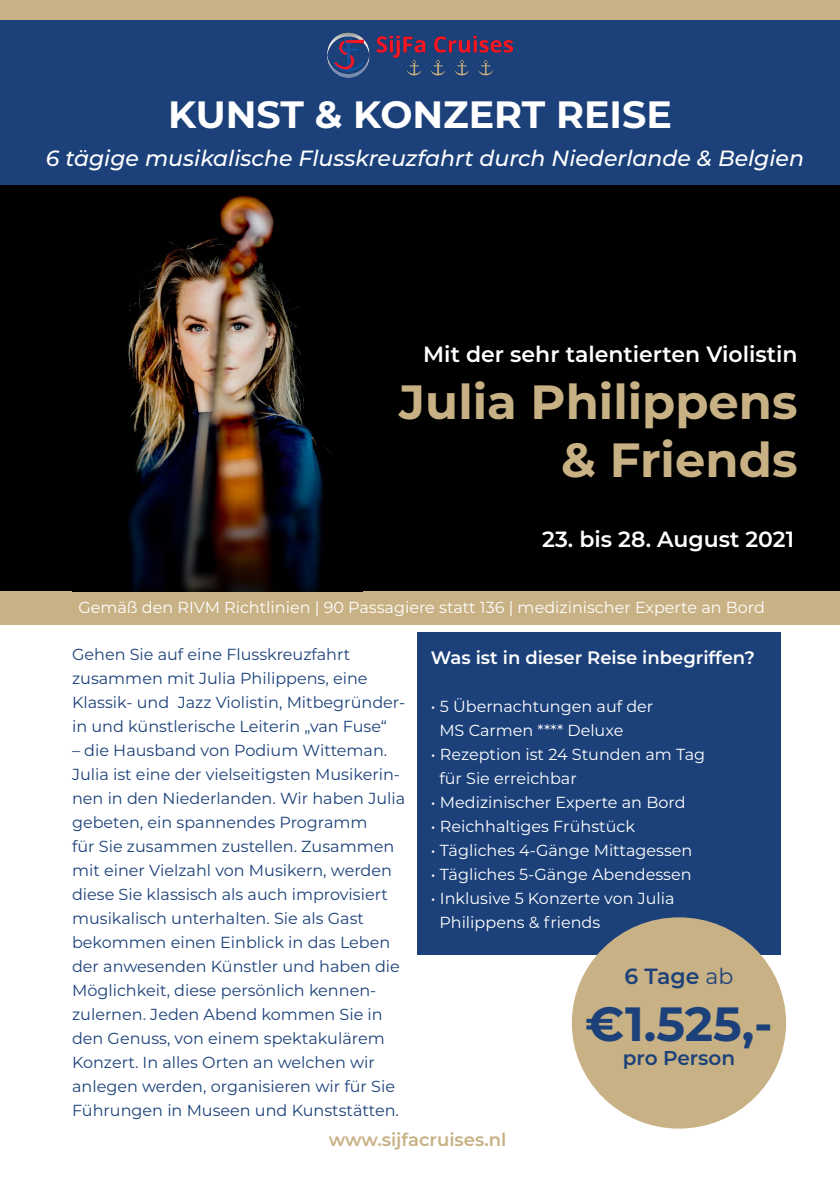
<style>
.page{position:relative;width:840px;height:1191px;background:#fff}
.page>*{position:absolute;margin:0;border:0;box-sizing:border-box;transform-origin:0 0}
.t1{font:700 48px/57.6px "Montserrat";color:#c8b184;text-align:right}
.t2{font:700 48px "Montserrat";color:#1c417a}
.t3{font:700 38px "Montserrat";color:#fff}
.t4{font:italic 500 22px "Montserrat";color:#fff}
.t5{font:600 22px "Montserrat";color:#fff}
.t6{font:600 22px "Montserrat";color:#1c417a}
.t7{font:600 20px "Montserrat";color:#1c417a}
.t8{font:600 18px "Montserrat";color:#fff}
.t9{font:600 18px "Montserrat";color:#c8b184}
.t10{font:16px/24px "Montserrat";color:#1c417a}
.t11{font:16px/24px "Montserrat";color:#fff}
.s1{font-weight:400}
</style>
<div class="page">
<div style="left:0;top:173px;width:839px;height:422px;background:#000"></div>
<div style="left:0;top:0;width:839px;height:185px;background:#1c417a"></div>
<div style="left:0;top:0;width:839px;height:20px;background:#c8b184"></div>
<div style="left:0;top:591px;width:839px;height:33px;background:#c8b184"></div>
<img style="left:328px;top:33px;width:183px;height:45px">
<img style="left:127px;top:195px;width:205px;height:396px">
<div style="left:417px;top:632px;width:363px;height:323px;background:#1c417a"></div>
<div style="left:571px;top:917px;width:214px;height:211px;background:#c8b184;border-radius:50%"></div>
<h2 class="t3" style="left:168px;top:87px;width:505px">KUNST &amp; KONZERT REISE</h2>
<h3 class="t4" style="left:46px;top:143px;width:759px">6 tägige musikalische Flusskreuzfahrt durch Niederlande &amp; Belgien</h3>
<h3 class="t5" style="left:423px;top:338px;width:375px">Mit der sehr talentierten Violistin</h3>
<h1 class="t1" style="left:399px;top:371px;width:399px">Julia Philippens &amp; Friends</h1>
<h3 class="t5" style="left:542px;top:524px;width:253px">23. bis 28. August 2021</h3>
<p class="t11" style="left:78px;top:595px;width:687px">Gemäß den RIVM Richtlinien | 90 Passagiere statt 136 | medizinischer Experte an Bord</p>
<p class="t10" style="left:72px;top:641px;width:334px">Gehen Sie auf eine Flusskreuzfahrt zusammen mit Julia Philippens, eine Klassik- und Jazz Violistin, Mitbegründer&shy;in und künstlerische Leiterin „van Fuse“</p>
<p class="t10" style="left:72px;top:737px;width:334px">– die Hausband von Podium Witteman.<br>Julia ist eine der vielseitigsten Musikerin&shy;nen in den Niederlanden. Wir haben Julia gebeten, ein spannendes Programm<br>für Sie zusammen zustellen. Zusammen mit einer Vielzahl von Musikern, werden diese Sie klassisch als auch improvisiert musikalisch unterhalten. Sie als Gast bekommen einen Einblick in das Leben der anwesenden Künstler und haben die Möglichkeit, diese persönlich kennen&shy;zulernen. Jeden Abend kommen Sie in den Genuss, von einem spektakulärem Konzert. In alles Orten an welchen wir anlegen werden, organisieren wir für Sie Führungen in Museen und Kunststätten.</p>
<p class="t8" style="left:430px;top:644px;width:325px">Was ist in dieser Reise inbegriffen?</p>
<p class="t11" style="left:439px;top:693px;width:215px;text-indent:-8px">• 5 Übernachtungen auf der<br>MS Carmen **** Deluxe</p>
<p class="t11" style="left:439px;top:741px;width:267px;text-indent:-8px">• Rezeption ist 24 Stunden am Tag für Sie erreichbar</p>
<p class="t11" style="left:430px;top:789px;width:256px">• Medizinischer Experte an Bord</p>
<p class="t11" style="left:430px;top:813px;width:205px">• Reichhaltiges Frühstück</p>
<p class="t11" style="left:430px;top:837px;width:263px">• Tägliches 4-Gänge Mittagessen</p>
<p class="t11" style="left:430px;top:861px;width:262px">• Tägliches 5-Gänge Abendessen</p>
<p class="t11" style="left:439px;top:885px;width:237px;text-indent:-8px">• Inklusive 5 Konzerte von Julia<br>Philippens &amp; friends</p>
<h3 class="t6" style="left:624px;top:960px;width:110px">6 Tage <span class="s1">ab</span></h3>
<h1 class="t2" style="left:585px;top:989px;width:189px">€1.525,-</h1>
<p class="t7" style="left:622px;top:1044px;width:114px">pro Person</p>
<p class="t9" style="left:328px;top:1126px;width:179px">www.sijfacruises.nl</p>
</div>
